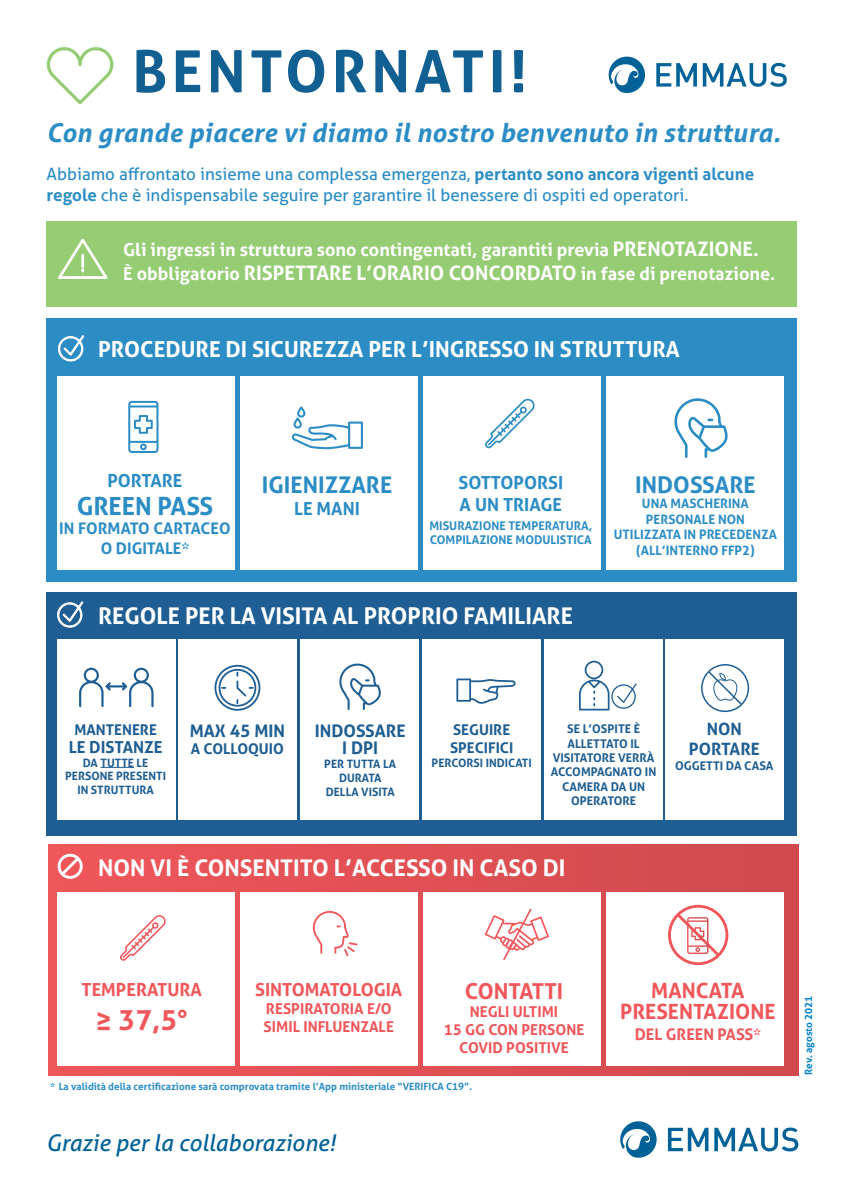
<style>
.page{position:relative;width:842px;height:1191px;background:#fff}
.page>*{position:absolute;margin:0;border:0;box-sizing:border-box;transform-origin:0 0}
.t1{font:700 58px "Aller";letter-spacing:.075em;color:#125f92}
.t2{font:700 28px "Aller";color:#f0575b}
.t3{font:italic 700 26px "Aller";letter-spacing:.01em;color:#2c8dc5}
.t4{font:700 25px "Aller";color:#2c8dc5}
.t5{font:700 23px "Aller";color:#fff}
.t6{font:italic 23px "Aller";color:#016298}
.t7{font:700 23px "Aller";color:#2c8dc5}
.t8{font:700 22px "Aller";color:#fff}
.t9{font:700 22px "Aller";color:#f0575b}
.t10{font:700 21px/21px "Aller";color:#f0575b;text-align:center}
.t11{font:700 18px/24px "Aller";color:#fff}
.t12{font:700 18px/21.6px "Aller";color:#2c8dc5}
.t13{font:700 18px "Aller";color:#f0575b}
.t14{font:700 17.3px/17.3px "Aller";color:#1f5e92;text-align:center}
.t15{font:17px/20.4px "Aller";color:#2c8dc5}
.t16{font:700 17px/20.4px "Aller";color:#1f5e92;text-align:center}
.t17{font:700 16.5px "Aller";color:#1f5e92}
.t18{font:700 16px/19.2px "Aller";color:#2c8dc5;text-align:center}
.t19{font:700 16px "Aller";color:#f0575b}
.t20{font:700 15px/18px "Aller";color:#f0575b}
.t21{font:700 14.8px/17.3px "Aller";color:#1f5e92}
.t22{font:700 13px/15.6px "Aller";color:#2c8dc5;text-align:center}
.t23{font:700 12px/14.4px "Aller";color:#1f5e92;text-align:center}
.t24{font:700 12px/14.4px "Aller";color:#2c8dc5}
.t25{font:700 11.5px/13.8px "Aller";color:#1f5e92;text-align:center}
.t26{font:700 10px "Aller";color:#2c8dc5}
.t27{font:700 10px "Aller";color:#0084ca}
.s1{font-weight:700}
.s2{font-size:20px}
.s3{color:#0084ca}
</style>
<div class="page">
<div style="left:47px;top:221px;width:750px;height:85px;background:#95cc74"></div>
<svg style="left:58px;top:238px;width:50px;height:41px"></svg>
<svg style="left:47px;top:47px;width:66px;height:57px"></svg>
<svg style="left:656px;top:63px;width:41px;height:24px"></svg>
<svg style="left:703px;top:63px;width:84px;height:24px"></svg>
<svg style="left:609px;top:57px;width:36px;height:36px"></svg>
<svg style="left:668px;top:1127px;width:40px;height:24px"></svg>
<svg style="left:714px;top:1127px;width:84px;height:24px"></svg>
<svg style="left:620px;top:1121px;width:37px;height:36px"></svg>
<div style="left:47px;top:318px;width:750px;height:263px;background:#2c8dc5"></div>
<div style="left:48px;top:844px;width:750px;height:231px;background:linear-gradient(to right,#f0575b,#d04b4f)"></div>
<div style="left:47px;top:591px;width:750px;height:244px;background:#1f5e92"></div>
<div style="left:57px;top:639px;width:118px;height:180px;background:#fff"></div>
<div style="left:179px;top:639px;width:118px;height:180px;background:#fff"></div>
<div style="left:301px;top:639px;width:118px;height:180px;background:#fff"></div>
<div style="left:422px;top:639px;width:118px;height:180px;background:#fff"></div>
<div style="left:544px;top:639px;width:118px;height:180px;background:#fff"></div>
<div style="left:666px;top:639px;width:118px;height:180px;background:#fff"></div>
<div style="left:57px;top:892px;width:177px;height:174px;background:#fff"></div>
<div style="left:240px;top:892px;width:177px;height:174px;background:#fff"></div>
<div style="left:423px;top:892px;width:177px;height:174px;background:#fff"></div>
<div style="left:607px;top:892px;width:177px;height:174px;background:#fff"></div>
<div style="left:57px;top:376px;width:177px;height:194px;background:#fff"></div>
<div style="left:240px;top:376px;width:177px;height:194px;background:#fff"></div>
<div style="left:423px;top:376px;width:177px;height:194px;background:#fff"></div>
<div style="left:607px;top:376px;width:177px;height:194px;background:#fff"></div>
<svg style="left:291px;top:406px;width:72px;height:43px"></svg>
<svg style="left:674px;top:398px;width:54px;height:60px"></svg>
<svg style="left:485px;top:398px;width:50px;height:50px"></svg>
<svg style="left:120px;top:915px;width:46px;height:45px"></svg>
<svg style="left:313px;top:911px;width:44px;height:45px"></svg>
<svg style="left:485px;top:908px;width:64px;height:52px"></svg>
<hr style="left:101px;top:767px;width:33px;height:1px;background:#1f5e92">
<svg style="left:79px;top:667px;width:75px;height:40px"></svg>
<svg style="left:215px;top:665px;width:45px;height:45px"></svg>
<svg style="left:339px;top:663px;width:42px;height:47px"></svg>
<svg style="left:456px;top:678px;width:60px;height:26px"></svg>
<svg style="left:57px;top:601px;width:27px;height:27px"></svg>
<div style="left:58px;top:853px;width:25px;height:26px;border:3px solid #fff;border-radius:50%"></div>
<svg style="left:58px;top:854px;width:24px;height:24px"></svg>
<div style="left:668px;top:904px;width:60px;height:61px;border:3px solid #f0575b;border-radius:50%"></div>
<svg style="left:579px;top:660px;width:58px;height:50px"></svg>
<div style="left:701px;top:664px;width:48px;height:48px;border:2px solid #1f5e92;border-radius:50%"></div>
<svg style="left:707px;top:669px;width:36px;height:40px"></svg>
<svg style="left:58px;top:335px;width:27px;height:27px"></svg>
<svg style="left:128px;top:401px;width:30px;height:52px"></svg>
<svg style="left:674px;top:910px;width:48px;height:49px"></svg>
<h1 class="t1" style="left:132px;top:36px;width:396px">BENTORNATI!</h1>
<h3 class="t3" style="left:47px;top:116px;width:735px">Con grande piacere vi diamo il nostro benvenuto in struttura.</h3>
<p class="t15" style="left:47px;top:164px;width:709px">Abbiamo affrontato insieme una complessa emergenza, <span class="s1">pertanto sono ancora vigenti alcune regole</span> che è indispensabile seguire per garantire il benessere di ospiti ed operatori.</p>
<p class="t11" style="left:123px;top:237px;width:653px">Gli ingressi in struttura sono contingentati, garantiti previa <span class="s2">PRENOTAZIONE.<br></span>È obbligatorio <span class="s2">RISPETTARE L’ORARIO CONCORDATO</span> in fase di prenotazione.</p>
<p class="t8" style="left:98px;top:336px;width:583px">PROCEDURE DI SICUREZZA PER L’INGRESSO IN STRUTTURA</p>
<p class="t12" style="left:107px;top:470px;width:77px">PORTARE</p>
<h3 class="t4" style="left:77px;top:491px;width:138px">GREEN PASS</h3>
<p class="t18" style="left:59px;top:519px;width:173px">IN FORMATO CARTACEO<br>O DIGITALE*</p>
<h3 class="t7" style="left:262px;top:471px;width:132px">IGIENIZZARE</h3>
<p class="t12" style="left:294px;top:497px;width:67px">LE MANI</p>
<p class="t12" style="left:458px;top:472px;width:106px">SOTTOPORSI<br>A UN TRIAGE</p>
<p class="t24" style="left:429px;top:518px;width:164px">MISURAZIONE TEMPERATURA,<br>COMPILAZIONE MODULISTICA</p>
<h3 class="t5" style="left:98px;top:602px;width:476px">REGOLE PER LA VISITA AL PROPRIO FAMILIARE</h3>
<h3 class="t7" style="left:635px;top:470px;width:122px">INDOSSARE</h3>
<p class="t22" style="left:614px;top:496px;width:165px">UNA MASCHERINA<br>PERSONALE NON<br>UTILIZZATA IN PRECEDENZA (ALL’INTERNO FFP2)</p>
<p class="t21" style="left:74px;top:721px;width:84px">MANTENERE</p>
<p class="t17" style="left:69px;top:736px;width:95px">LE DISTANZE</p>
<p class="t25" style="left:65px;top:755px;width:102px">DA TUTTE LE<br>PERSONE PRESENTI<br>IN STRUTTURA</p>
<p class="t14" style="left:190px;top:722px;width:97px">MAX 45 MIN</p>
<p class="t21" style="left:191px;top:740px;width:94px">A COLLOQUIO</p>
<p class="t14" style="left:315px;top:722px;width:92px">INDOSSARE<br>I DPI</p>
<p class="t25" style="left:324px;top:757px;width:73px">PER TUTTA LA<br>DURATA<br>DELLA VISITA</p>
<p class="t21" style="left:450px;top:721px;width:65px">SEGUIRE<br>SPECIFICI</p>
<p class="t25" style="left:432px;top:755px;width:102px">PERCORSI INDICATI</p>
<p class="t23" style="left:551px;top:721px;width:107px">SE L’OSPITE È<br>ALLETTATO IL<br>VISITATORE VERRÀ<br>ACCOMPAGNATO IN<br>CAMERA DA UN<br>OPERATORE</p>
<p class="t16" style="left:689px;top:718px;width:72px">NON<br>PORTARE</p>
<p class="t23" style="left:675px;top:758px;width:100px">OGGETTI DA CASA</p>
<h3 class="t5" style="left:98px;top:853px;width:469px">NON VI È CONSENTITO L’ACCESSO IN CASO DI</h3>
<p class="t13" style="left:81px;top:978px;width:122px">TEMPERATURA</p>
<h2 class="t2" style="left:96px;top:1002px;width:94px">≥ 37,5°</h2>
<p class="t13" style="left:255px;top:978px;width:149px">SINTOMATOLOGIA</p>
<p class="t20" style="left:264px;top:999px;width:132px">RESPIRATORIA E/O<br>SIMIL INFLUENZALE</p>
<p class="t9" style="left:465px;top:977px;width:100px">CONTATTI</p>
<p class="t20" style="left:444px;top:1002px;width:142px;text-align:center">NEGLI ULTIMI<br>15 GG CON PERSONE<br>COVID POSITIVE</p>
<p class="t26" style="left:50px;top:1080px;width:424px"><span class="s3">*</span> La validità della certificazione sarà comprovata tramite l’App ministeriale “VERIFICA C19”.</p>
<h3 class="t6" style="left:46px;top:1128px;width:291px">Grazie per la collaborazione!</h3>
<p class="t10" style="left:620px;top:980px;width:157px">MANCATA<br>PRESENTAZIONE</p>
<p class="t19" style="left:635px;top:1024px;width:128px">DEL GREEN PASS*</p>
<p class="t27" style="left:802px;top:1074px;width:80px;rotate:-90deg">Rev. agosto 2021</p>
</div>
